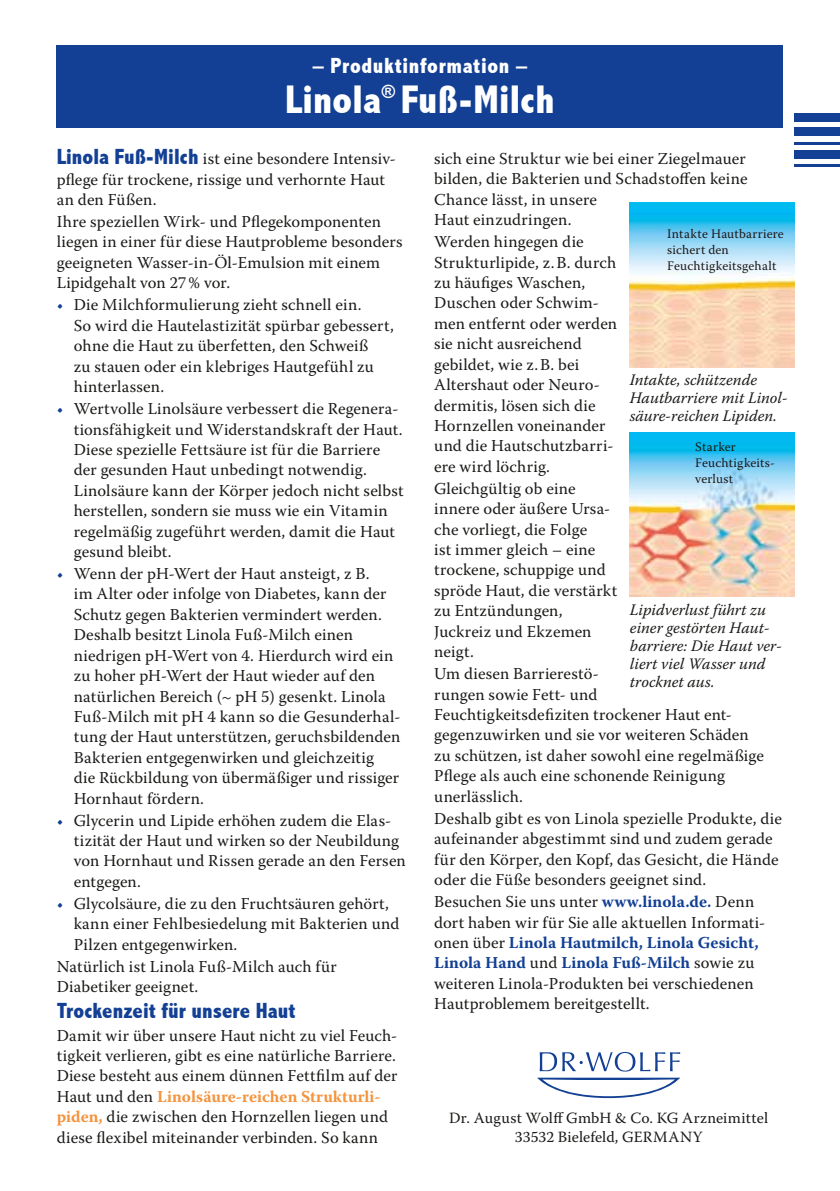
<style>
.page{position:relative;width:840px;height:1191px;background:#fff}
.page>*{position:absolute;margin:0;border:0;box-sizing:border-box;transform-origin:0 0}
.t1{font:800 condensed 40px "Abadi";letter-spacing:.005em;color:#fff}
.t2{font:800 condensed 22px "Abadi";letter-spacing:.005em;color:#134094}
.t3{font:800 condensed 22px "Abadi";letter-spacing:.03em;color:#fff}
.t4{font:800 condensed 18px "Abadi";color:#fff}
.t5{font:16.6px/20.4px "Warnock Pro";letter-spacing:.005em;color:#1a1a18}
.t6{font:italic 16px/18px "Warnock Pro";color:#1a1a18}
.t7{font:15.6px/18.8px "Warnock Pro";letter-spacing:.01em;color:#1a1a18;text-align:center}
.t8{font:13px/16px "Warnock Pro";letter-spacing:.015em;color:#1a1a18}
.s1{font-family:"Abadi";font-weight:800;font-stretch:condensed;font-size:22px;color:#134094}
.s2{color:#134094}
.s3{font-weight:700;color:#f4943e}
.s4{font-weight:700;color:#134094}
</style>
<div class="page">
<div style="left:794px;top:128px;width:45px;height:8px;background:#134094"></div>
<hr style="left:794px;top:142px;width:45px;height:3px;background:#134094">
<div style="left:794px;top:113px;width:45px;height:9px;background:#134094"></div>
<hr style="left:794px;top:164px;width:45px;height:3px;background:#134094">
<div style="left:794px;top:150px;width:45px;height:9px;background:#134094"></div>
<img style="left:629px;top:432px;width:164px;height:165px">
<img style="left:629px;top:203px;width:164px;height:164px">
<svg style="left:539px;top:1052px;width:17px;height:19px"></svg>
<svg style="left:562px;top:1052px;width:117px;height:19px"></svg>
<svg style="left:537px;top:1077px;width:142px;height:21px"></svg>
<div style="left:57px;top:45px;width:725px;height:83px;background:#134094"></div>
<h2 class="t3" style="left:313px;top:53px;width:215px">– Produktinformation –</h2>
<h1 class="t1" style="left:285px;top:76px;width:97px">Linola</h1>
<p class="t4" style="left:381px;top:81px;width:15px">®</p>
<h1 class="t1" style="left:400px;top:76px;width:155px">Fuß-Milch</h1>
<p class="t5" style="left:57px;top:148px;width:340px"><span class="s1">Linola Fuß-Milch</span> ist eine besondere Intensiv&shy;pflege für trockene, rissige und verhornte Haut an den Füßen.</p>
<p class="t5" style="left:57px;top:211px;width:347px">Ihre speziellen Wirk- und Pflegekomponenten liegen in einer für diese Hautprobleme besonders geeigneten Wasser-in-Öl-Emulsion mit einem Lipidgehalt von 27% vor.</p>
<p class="t5" style="left:74px;top:294px;width:321px;text-indent:-17px"><span class="s2">•</span> Die Milchformulierung zieht schnell ein.<br>So wird die Hautelastizität spürbar gebessert, ohne die Haut zu überfetten, den Schweiß<br>zu stauen oder ein klebriges Hautgefühl zu hinterlassen.</p>
<p class="t5" style="left:74px;top:398px;width:331px;text-indent:-17px"><span class="s2">•</span> Wertvolle Linolsäure verbessert die Regenera&shy;tionsfähigkeit und Widerstandskraft der Haut.<br>Diese spezielle Fettsäure ist für die Barriere der gesunden Haut unbedingt notwendig.<br>Linolsäure kann der Körper jedoch nicht selbst herstellen, sondern sie muss wie ein Vitamin regelmäßig zugeführt werden, damit die Haut gesund bleibt.</p>
<p class="t5" style="left:74px;top:563px;width:328px;text-indent:-17px"><span class="s2">•</span> Wenn der pH-Wert der Haut ansteigt, z B.<br>im Alter oder infolge von Diabetes, kann der Schutz gegen Bakterien vermindert werden.<br>Deshalb besitzt Linola Fuß-Milch einen niedrigen pH-Wert von 4. Hierdurch wird ein zu hoher pH-Wert der Haut wieder auf den natürlichen Bereich (~ pH 5) gesenkt. Linola Fuß-Milch mit pH 4 kann so die Gesunderhal&shy;tung der Haut unterstützen, geruchsbildenden Bakterien entgegenwirken und gleichzeitig<br>die Rückbildung von übermäßiger und rissiger Hornhaut fördern.</p>
<p class="t5" style="left:74px;top:809px;width:333px;text-indent:-17px"><span class="s2">•</span> Glycerin und Lipide erhöhen zudem die Elas&shy;tizität der Haut und wirken so der Neubildung von Hornhaut und Rissen gerade an den Fersen entgegen.</p>
<p class="t5" style="left:74px;top:893px;width:327px;text-indent:-17px"><span class="s2">•</span> Glycolsäure, die zu den Fruchtsäuren gehört, kann einer Fehlbesiedelung mit Bakterien und<br>Pilzen entgegenwirken.</p>
<p class="t5" style="left:57px;top:956px;width:281px">Natürlich ist Linola Fuß-Milch auch für<br>Diabetiker geeignet.</p>
<h2 class="t2" style="left:57px;top:998px;width:240px">Trockenzeit für unsere Haut</h2>
<p class="t5" style="left:57px;top:1024px;width:342px">Damit wir über unsere Haut nicht zu viel Feuch&shy;tigkeit verlieren, gibt es eine natürliche Barriere.<br>Diese besteht aus einem dünnen Fettfilm auf der Haut und den <span class="s3">Linolsäure-reichen Strukturli&shy;piden,</span> die zwischen den Hornzellen liegen und diese flexibel miteinander verbinden. So kann</p>
<p class="t5" style="left:434px;top:148px;width:315px">sich eine Struktur wie bei einer Ziegelmauer bilden, die Bakterien und Schadstoffen keine Chance lässt, in unsere<br>Haut einzudringen.</p>
<p class="t5" style="left:434px;top:231px;width:184px">Werden hingegen die<br>Strukturlipide, z.B. durch zu häufiges Waschen,<br>Duschen oder Schwim&shy;men entfernt oder werden sie nicht ausreichend gebildet, wie z.B. bei<br>Altershaut oder Neuro&shy;dermitis, lösen sich die<br>Hornzellen voneinander und die Hautschutzbarri&shy;ere wird löchrig.</p>
<p class="t5" style="left:434px;top:478px;width:184px">Gleichgültig ob eine innere oder äußere Ursa&shy;che vorliegt, die Folge<br>ist immer gleich – eine trockene, schuppige und spröde Haut, die verstärkt zu Entzündungen,<br>Juckreiz und Ekzemen neigt.</p>
<p class="t5" style="left:434px;top:663px;width:331px">Um diesen Barrierestö-<br>rungen sowie Fett- und<br>Feuchtigkeitsdefiziten trockener Haut ent&shy;gegenzuwirken und sie vor weiteren Schäden zu schützen, ist daher sowohl eine regelmäßige Pflege als auch eine schonende Reinigung unerlässlich.</p>
<p class="t5" style="left:434px;top:808px;width:349px">Deshalb gibt es von Linola spezielle Produkte, die aufeinander abgestimmt sind und zudem gerade für den Körper, den Kopf, das Gesicht, die Hände oder die Füße besonders geeignet sind.</p>
<p class="t5" style="left:434px;top:891px;width:332px">Besuchen Sie uns unter <span class="s4">www.linola.de.</span> Denn dort haben wir für Sie alle aktuellen Informati&shy;onen über <span class="s4">Linola Hautmilch, Linola Gesicht, Linola Hand</span> und <span class="s4">Linola Fuß-Milch</span> sowie zu weiteren Linola-Produkten bei verschiedenen Hautproblemem bereitgestellt.</p>
<p class="t8" style="left:666px;top:225px;width:118px">Intakte Hautbarriere sichert den<br>Feuchtigkeitsgehalt</p>
<p class="t6" style="left:629px;top:370px;width:159px">Intakte, schützende<br>Hautbarriere mit Linol&shy;säure-reichen Lipiden.</p>
<p class="t8" style="left:694px;top:438px;width:81px">Starker<br>Feuchtigkeits&shy;verlust</p>
<p class="t6" style="left:629px;top:600px;width:154px">Lipidverlust führt zu einer gestörten Haut&shy;barriere: Die Haut ver&shy;liert viel Wasser und trocknet aus.</p>
<p class="t7" style="left:449px;top:1108px;width:320px">Dr. August Wolff GmbH &amp; Co. KG Arzneimittel<br>33532 Bielefeld, GERMANY</p>
</div>
